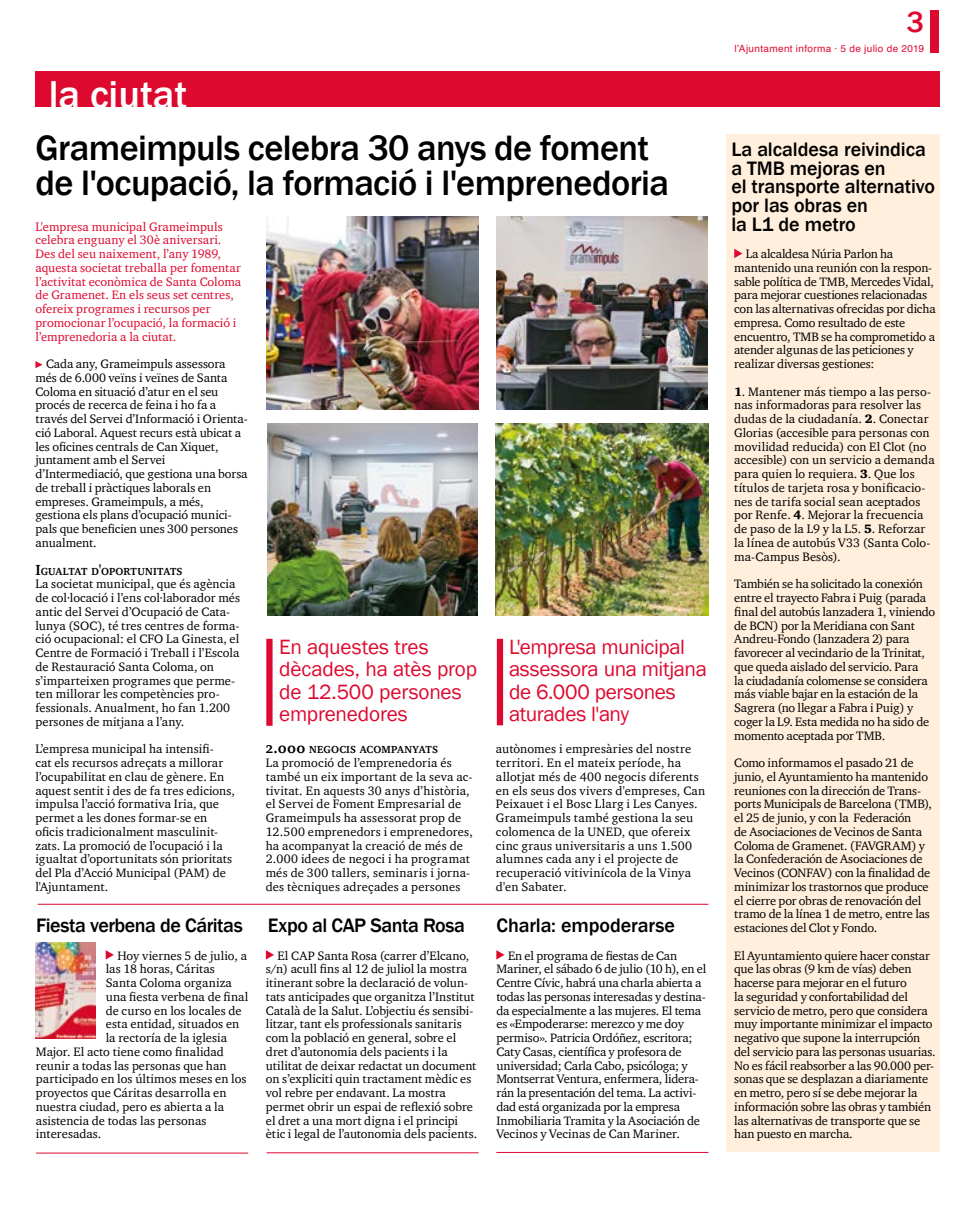
<style>
.page{position:relative;width:975px;height:1205px;background:#fff}
.page>*{position:absolute;margin:0;border:0;box-sizing:border-box;transform-origin:0 0}
.t1{font:500 40px "Franklin Gothic";color:#fff}
.t2{font:500 36.25px/35px "Franklin Gothic";letter-spacing:-.015em;color:#000}
.t3{font:500 30px "Franklin Gothic";color:#de092f}
.t4{font:21.25px/22.5px "Franklin Gothic";letter-spacing:-.01em;color:#de092f}
.t5{font:500 20px/18.8px "Franklin Gothic";letter-spacing:-.005em;color:#000}
.t6{font:500 20px "Franklin Gothic";letter-spacing:-.025em;color:#000}
.t7{font:12.5px/13.8px "Charter ITC";letter-spacing:-.005em;color:#000}
.t8{font:12.5px/13.8px "Charter ITC";letter-spacing:.015em;color:#000}
.t9{font:12.5px/13.8px "Charter ITC";letter-spacing:.005em;color:#de092f}
.t10{font:10.5px "Charter ITC Bold OS";letter-spacing:.01em;color:#000}
.t11{font:10px "Helvetica";letter-spacing:.035em;color:#de092f}
.s1{font-size:15px}
.s2{font-family:"Charter ITC Blac"}
</style>
<div class="page">
<div style="left:35px;top:71px;width:904px;height:36px;background:#de092f"></div>
<div style="left:930px;top:11px;width:8px;height:42px;background:#de092f"></div>
<svg style="left:35px;top:361px;width:8px;height:7px"></svg>
<svg style="left:266px;top:950px;width:8px;height:9px"></svg>
<svg style="left:496px;top:950px;width:8px;height:9px"></svg>
<div style="left:726px;top:134px;width:213px;height:1018px;background:#ffefdc"></div>
<hr style="left:36px;top:1152px;width:212px;height:1px;background:#de092f">
<hr style="left:266px;top:1152px;width:212px;height:1px;background:#de092f">
<hr style="left:496px;top:1152px;width:212px;height:1px;background:#de092f">
<svg style="left:106px;top:950px;width:8px;height:9px"></svg>
<svg style="left:734px;top:249px;width:8px;height:9px"></svg>
<div style="left:497px;top:639px;width:6px;height:86px;background:#de092f"></div>
<div style="left:266px;top:639px;width:6px;height:87px;background:#de092f"></div>
<hr style="left:38px;top:904px;width:670px;height:1px;background:#de092f">
<img style="left:36px;top:943px;width:59px;height:96px">
<img style="left:266px;top:217px;width:212px;height:192px">
<img style="left:497px;top:217px;width:210px;height:192px">
<img style="left:496px;top:423px;width:212px;height:193px">
<img style="left:267px;top:423px;width:211px;height:193px">
<h1 class="t1" style="left:49px;top:70px;width:140px">la ciutat</h1>
<h2 class="t2" style="left:35px;top:131px;width:635px">Grameimpuls celebra 30 anys de foment de l'ocupació, la formació i l'emprenedoria</h2>
<p class="t9" style="left:35px;top:219px;width:207px">L'empresa municipal Grameimpuls celebra enguany el 30è aniversari.<br>Des del seu naixement, l’any 1989, aquesta societat treballa per fomentar l’activitat econòmica de Santa Coloma de Gramenet. En els seus set centres, ofereix programes i recursos per promocionar l’ocupació, la formació i l’emprenedoria a la ciutat.</p>
<p class="t7" style="left:35px;top:357px;width:214px;text-indent:11px">Cada any, Grameimpuls assessora més de 6.000 veïns i veïnes de Santa Coloma en situació d’atur en el seu procés de recerca de feina i ho fa a través del Servei d’Informació i Orienta&shy;ció Laboral. Aquest recurs està ubicat a les oficines centrals de Can Xiquet, juntament amb el Servei d’Intermediació, que gestiona una borsa de treball i pràctiques laborals en empreses. Grameimpuls, a més, gestiona els plans d’ocupació munici&shy;pals que beneficien unes 300 persones anualment.</p>
<p class="t10" style="left:35px;top:564px;width:149px"><span class="s1">I</span>GUALTAT D<span class="s1">'</span>OPORTUNITATS</p>
<p class="t7" style="left:35px;top:577px;width:206px">La societat municipal, que és agència de col·locació i l’ens col·laborador més antic del Servei d’Ocupació de Cata&shy;lunya (SOC), té tres centres de forma&shy;ció ocupacional: el CFO La Ginesta, el Centre de Formació i Treball i l’Escola de Restauració Santa Coloma, on s’imparteixen programes que perme&shy;ten millorar les competències pro&shy;fessionals. Anualment, ho fan 1.200 persones de mitjana a l’any.</p>
<p class="t7" style="left:35px;top:742px;width:201px">L’empresa municipal ha intensifi-<br>cat els recursos adreçats a millorar l’ocupabilitat en clau de gènere. En aquest sentit i des de fa tres edicions, impulsa l’acció formativa Iria, que permet a les dones formar-se en oficis tradicionalment masculinit&shy;zats. La promoció de l’ocupació i la igualtat d’oportunitats són prioritats del Pla d’Acció Municipal (PAM) de l'Ajuntament.</p>
<p class="t10" style="left:266px;top:743px;width:174px"><span class="s1">2.000</span> NEGOCIS ACOMPANYATS</p>
<h3 class="t4" style="left:279px;top:636px;width:199px">En aquestes tres dècades, ha atès prop de 12.500 persones emprenedores</h3>
<p class="t8" style="left:266px;top:755px;width:209px">La promoció de l’emprenedoria és també un eix important de la seva ac&shy;tivitat. En aquests 30 anys d’història, el Servei de Foment Empresarial de Grameimpuls ha assessorat prop de 12.500 emprenedors i emprenedores, ha acompanyat la creació de més de 2.000 idees de negoci i ha programat més de 300 tallers, seminaris i jorna&shy;des tècniques adreçades a persones</p>
<h3 class="t4" style="left:509px;top:636px;width:199px">L'empresa municipal assessora una mitjana de 6.000 persones aturades l'any</h3>
<p class="t8" style="left:496px;top:742px;width:211px">autònomes i empresàries del nostre territori. En el mateix període, ha allotjat més de 400 negocis diferents en els seus dos vivers d'empreses, Can Peixauet i el Bosc Llarg i Les Canyes.<br>Grameimpuls també gestiona la seu colomenca de la UNED, que ofereix cinc graus universitaris a uns 1.500 alumnes cada any i el projecte de recuperació vitivinícola de la Vinya d'en Sabater.</p>
<h3 class="t6" style="left:36px;top:912px;width:430px">Fiesta verbena de Cáritas Expo al CAP Santa Rosa</h3>
<h3 class="t5" style="left:496px;top:916px;width:180px">Charla: empoderarse</h3>
<p class="t7" style="left:117px;top:948px;width:131px">Hoy viernes 5 de julio, a</p>
<p class="t7" style="left:106px;top:962px;width:111px">las 18 horas, Cáritas</p>
<p class="t7" style="left:106px;top:975px;width:128px">Santa Coloma organiza</p>
<p class="t7" style="left:106px;top:989px;width:144px">una fiesta verbena de final</p>
<p class="t7" style="left:106px;top:1003px;width:137px">de curso en los locales de</p>
<p class="t7" style="left:106px;top:1017px;width:135px">esta entidad, situados en</p>
<p class="t7" style="left:106px;top:1030px;width:123px">la rectoría de la iglesia</p>
<p class="t7" style="left:36px;top:1044px;width:189px">Major. El acto tiene como finalidad</p>
<p class="t7" style="left:36px;top:1058px;width:192px">reunir a todas las personas que han</p>
<p class="t7" style="left:36px;top:1072px;width:212px">participado en los últimos meses en los</p>
<p class="t7" style="left:36px;top:1085px;width:192px">proyectos que Cáritas desarrolla en</p>
<p class="t7" style="left:36px;top:1099px;width:190px">nuestra ciudad, pero es abierta a la</p>
<p class="t7" style="left:36px;top:1113px;width:172px">asistencia de todas las personas</p>
<p class="t7" style="left:36px;top:1127px;width:67px">interesadas.</p>
<p class="t7" style="left:266px;top:948px;width:213px;text-indent:12px">El CAP Santa Rosa (carrer d’Elcano, s/n) acull fins al 12 de juliol la mostra itinerant sobre la declaració de volun&shy;tats anticipades que organitza l’Institut Català de la Salut. L’objectiu és sensibi&shy;litzar, tant els professionals sanitaris com la població en general, sobre el dret d’autonomia dels pacients i la utilitat de deixar redactat un document on s’expliciti quin tractament mèdic es vol rebre per endavant. La mostra permet obrir un espai de reflexió sobre el dret a una mort digna i el principi ètic i legal de l’autonomia dels pacients.</p>
<p class="t7" style="left:496px;top:948px;width:211px;text-indent:12px">En el programa de fiestas de Can Mariner, el sábado 6 de julio (10 h), en el Centre Cívic, habrá una charla abierta a todas las personas interesadas y destina&shy;da especialmente a las mujeres. El tema es «Empoderarse: merezco y me doy permiso». Patricia Ordóñez, escritora; Caty Casas, científica y profesora de universidad; Carla Cabo, psicóloga; y Montserrat Ventura, enfermera, lidera&shy;rán la presentación del tema. La activi&shy;dad está organizada por la empresa Inmobiliaria Tramita y la Asociación de Vecinos y Vecinas de Can Mariner.</p>
<h3 class="t3" style="left:906px;top:4px;width:19px">3</h3>
<p class="t11" style="left:734px;top:41px;width:191px">l’Ajuntament informa · 5 de julio de 2019</p>
<h3 class="t5" style="left:731px;top:140px;width:205px">La alcaldesa reivindica a TMB mejoras en<br>el transporte alternativo por las obras en<br>la L1 de metro</h3>
<p class="t7" style="left:734px;top:247px;width:203px;text-indent:11px">La alcaldesa Núria Parlon ha mantenido una reunión con la respon&shy;sable política de TMB, Mercedes Vidal, para mejorar cuestiones relacionadas con las alternativas ofrecidas por dicha empresa. Como resultado de este encuentro, TMB se ha comprometido a atender algunas de las peticiones y realizar diversas gestiones:</p>
<p class="t7" style="left:734px;top:384px;width:202px"><span class="s2">1</span>. Mantener más tiempo a las perso&shy;nas informadoras para resolver las dudas de la ciudadanía. <span class="s2">2</span>. Conectar Glorias (accesible para personas con movilidad reducida) con El Clot (no accesible) con un servicio a demanda para quien lo requiera. <span class="s2">3</span>. Que los títulos de tarjeta rosa y bonificacio&shy;nes de tarifa social sean aceptados por Renfe. <span class="s2">4</span>. Mejorar la frecuencia de paso de la L9 y la L5. <span class="s2">5</span>. Reforzar la línea de autobús V33 (Santa Colo&shy;ma-Campus Besòs).</p>
<p class="t7" style="left:734px;top:577px;width:202px">También se ha solicitado la conexión entre el trayecto Fabra i Puig (parada final del autobús lanzadera 1, viniendo de BCN) por la Meridiana con Sant Andreu-Fondo (lanzadera 2) para favorecer al vecindario de la Trinitat, que queda aislado del servicio. Para<br>la ciudadanía colomense se considera más viable bajar en la estación de la Sagrera (no llegar a Fabra i Puig) y coger la L9. Esta medida no ha sido de momento aceptada por TMB.</p>
<p class="t7" style="left:734px;top:755px;width:199px">Como informamos el pasado 21 de junio, el Ayuntamiento ha mantenido reuniones con la dirección de Trans&shy;ports Municipals de Barcelona (TMB), el 25 de junio, y con la Federación<br>de Asociaciones de Vecinos de Santa Coloma de Gramenet. (FAVGRAM) y la Confederación de Asociaciones de Vecinos (CONFAV) con la finalidad de minimizar los trastornos que produce el cierre por obras de renovación del tramo de la línea 1 de metro, entre las estaciones del Clot y Fondo.</p>
<p class="t7" style="left:734px;top:948px;width:203px">El Ayuntamiento quiere hacer constar que las obras (9 km de vías) deben hacerse para mejorar en el futuro<br>la seguridad y confortabilidad del servicio de metro, pero que considera muy importante minimizar el impacto negativo que supone la interrupción del servicio para las personas usuarias.<br>No es fácil reabsorber a las 90.000 per&shy;sonas que se desplazan a diariamente en metro, pero sí se debe mejorar la información sobre las obras y también las alternativas de transporte que se han puesto en marcha.</p>
</div>
